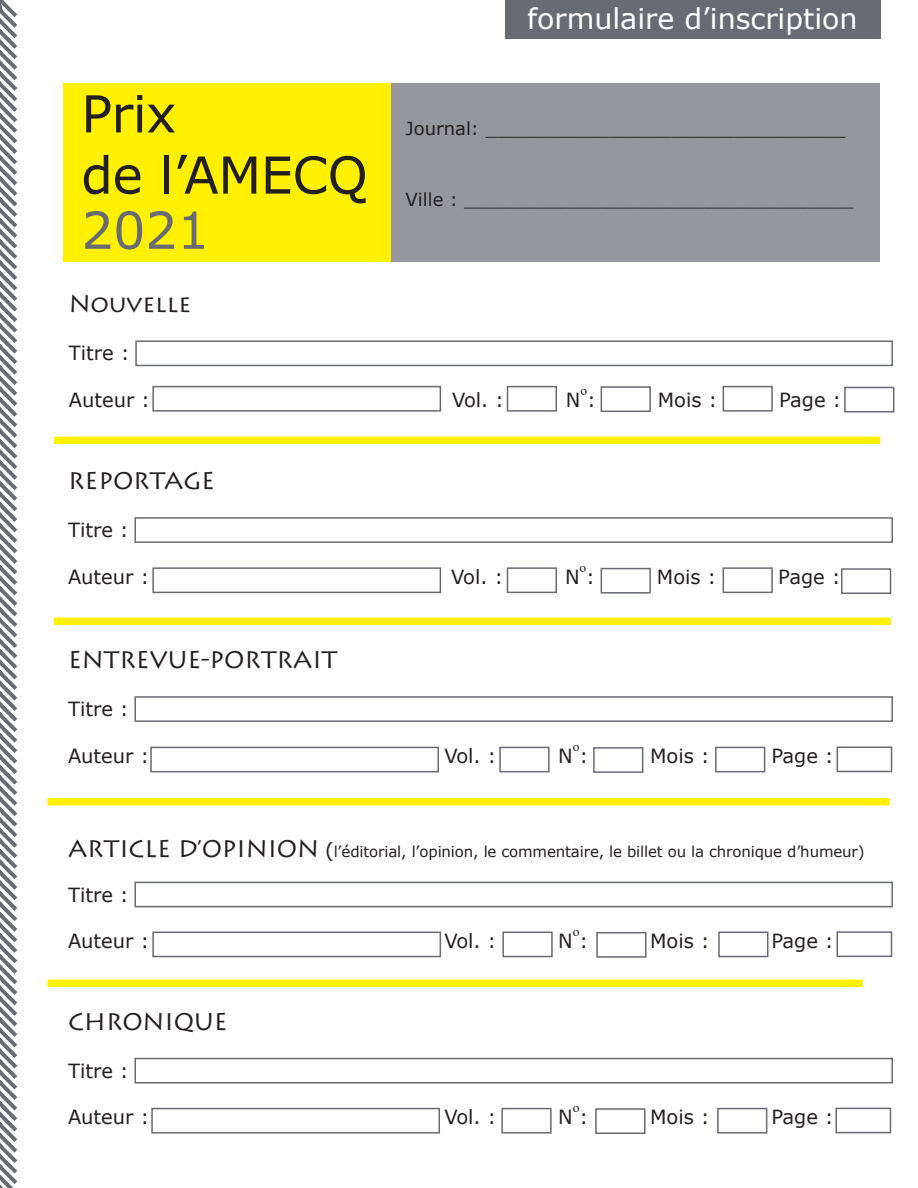
<style>
.page{position:relative;width:918px;height:1188px;background:#fff}
.page>*{position:absolute;margin:0;border:0;box-sizing:border-box;transform-origin:0 0}
.t1{font:51px/61.2px "Verdana";letter-spacing:-.01em;color:#231f20}
.t2{font:51px "Verdana";color:#696b73}
.t3{font:28.5px "Verdana";color:#fff}
.t4{font:24px "Lithos Pro";color:#231f20}
.t5{font:19.5px "Verdana";color:#231f20}
.t6{font:18px "Verdana";color:#231f20}
.t7{font:15px "Verdana";letter-spacing:-.01em;color:#231f20}
.t8{font:13.5px "Times New Roman";color:#231f20}
.s1{font-size:18px}
.s2{font-family:"Lithos Pro";font-size:24px}
.s3{font-size:19.5px}
</style>
<div class="page">
<svg style="left:0;top:0;width:18px;height:1188px"></svg>
<div style="left:64px;top:83px;width:327px;height:178px;background:#fff101"></div>
<div style="left:505px;top:0;width:375px;height:38px;background:#696b73"></div>
<div style="left:135px;top:340px;width:758px;height:26px;border:2px solid #696b73"></div>
<div style="left:152px;top:386px;width:289px;height:26px;border:2px solid #696b73"></div>
<div style="left:507px;top:386px;width:50px;height:26px;border:2px solid #696b73"></div>
<div style="left:391px;top:83px;width:489px;height:178px;background:#96979d"></div>
<div style="left:135px;top:517px;width:758px;height:26px;border:2px solid #696b73"></div>
<div style="left:54px;top:437px;width:826px;height:7px;background:#fff101"></div>
<div style="left:54px;top:618px;width:837px;height:7px;background:#fff101"></div>
<div style="left:135px;top:696px;width:758px;height:26px;border:2px solid #696b73"></div>
<div style="left:135px;top:882px;width:758px;height:25px;border:2px solid #696b73"></div>
<div style="left:135px;top:1058px;width:758px;height:26px;border:2px solid #696b73"></div>
<div style="left:48px;top:798px;width:842px;height:8px;background:#fff101"></div>
<div style="left:48px;top:979px;width:815px;height:8px;background:#fff101"></div>
<div style="left:601px;top:386px;width:50px;height:26px;border:2px solid #696b73"></div>
<div style="left:723px;top:386px;width:50px;height:26px;border:2px solid #696b73"></div>
<div style="left:844px;top:387px;width:50px;height:25px;border:2px solid #696b73"></div>
<div style="left:152px;top:567px;width:289px;height:26px;border:2px solid #696b73"></div>
<div style="left:507px;top:567px;width:50px;height:26px;border:2px solid #696b73"></div>
<div style="left:601px;top:568px;width:50px;height:26px;border:2px solid #696b73"></div>
<div style="left:723px;top:567px;width:50px;height:26px;border:2px solid #696b73"></div>
<div style="left:841px;top:568px;width:50px;height:26px;border:2px solid #696b73"></div>
<div style="left:150px;top:747px;width:289px;height:25px;border:2px solid #696b73"></div>
<div style="left:499px;top:747px;width:51px;height:25px;border:2px solid #696b73"></div>
<div style="left:593px;top:747px;width:50px;height:26px;border:2px solid #696b73"></div>
<div style="left:715px;top:747px;width:50px;height:25px;border:2px solid #696b73"></div>
<div style="left:837px;top:746px;width:55px;height:26px;border:2px solid #696b73"></div>
<div style="left:152px;top:932px;width:289px;height:25px;border:2px solid #696b73"></div>
<div style="left:502px;top:932px;width:51px;height:25px;border:2px solid #696b73"></div>
<div style="left:596px;top:932px;width:51px;height:26px;border:2px solid #696b73"></div>
<div style="left:718px;top:932px;width:50px;height:25px;border:2px solid #696b73"></div>
<div style="left:837px;top:931px;width:55px;height:26px;border:2px solid #696b73"></div>
<div style="left:151px;top:1108px;width:289px;height:26px;border:2px solid #696b73"></div>
<div style="left:501px;top:1108px;width:51px;height:26px;border:2px solid #696b73"></div>
<div style="left:595px;top:1108px;width:50px;height:26px;border:2px solid #696b73"></div>
<div style="left:717px;top:1108px;width:50px;height:26px;border:2px solid #696b73"></div>
<div style="left:835px;top:1108px;width:56px;height:25px;border:2px solid #696b73"></div>
<h1 class="t1" style="left:81px;top:83px;width:288px">Prix<br>de l’AMECQ</h1>
<h1 class="t2" style="left:81px;top:195px;width:130px">2021</h1>
<h2 class="t3" style="left:527px;top:-1px;width:332px">formulaire d’inscription</h2>
<p class="t5" style="left:406px;top:115px;width:442px"><span class="s1">Journal:</span> _____________________________</p>
<p class="t6" style="left:406px;top:187px;width:449px">Ville : __________________________________</p>
<p class="t4" style="left:69px;top:290px;width:124px">Nouvelle</p>
<p class="t5" style="left:69px;top:340px;width:62px">Titre :</p>
<p class="t5" style="left:69px;top:387px;width:83px">Auteur :</p>
<p class="t5" style="left:452px;top:387px;width:53px">Vol. :</p>
<p class="t5" style="left:566px;top:387px;width:32px">N :</p>
<p class="t8" style="left:580px;top:381px;width:8px">o</p>
<p class="t4" style="left:68px;top:467px;width:149px">REPORTAGE</p>
<p class="t5" style="left:68px;top:517px;width:62px">Titre :</p>
<p class="t5" style="left:68px;top:563px;width:83px">Auteur :</p>
<p class="t5" style="left:451px;top:563px;width:53px">Vol. :</p>
<p class="t5" style="left:565px;top:563px;width:32px">N :</p>
<p class="t8" style="left:580px;top:558px;width:8px">o</p>
<p class="t4" style="left:68px;top:646px;width:271px">ENTREVUE-PORTRAIT</p>
<p class="t5" style="left:68px;top:696px;width:62px">Titre :</p>
<p class="t5" style="left:68px;top:742px;width:83px">Auteur :</p>
<p class="t5" style="left:444px;top:742px;width:53px">Vol. :</p>
<p class="t5" style="left:558px;top:742px;width:32px">N :</p>
<p class="t8" style="left:573px;top:737px;width:8px">o</p>
<p class="t5" style="left:658px;top:387px;width:61px">Mois :</p>
<p class="t5" style="left:779px;top:387px;width:64px">Page :</p>
<p class="t5" style="left:657px;top:563px;width:61px">Mois :</p>
<p class="t5" style="left:778px;top:563px;width:64px">Page :</p>
<p class="t5" style="left:650px;top:742px;width:61px">Mois :</p>
<p class="t5" style="left:771px;top:742px;width:64px">Page :</p>
<p class="t7" style="left:68px;top:842px;width:798px"><span class="s2">ARTICLE D’OPINION</span> <span class="s3">(</span>l’éditorial, l’opinion, le commentaire, le billet ou la chronique d’humeur)</p>
<p class="t5" style="left:68px;top:881px;width:62px">Titre :</p>
<p class="t5" style="left:68px;top:928px;width:83px">Auteur :</p>
<p class="t5" style="left:444px;top:928px;width:53px">Vol. :</p>
<p class="t5" style="left:558px;top:928px;width:32px">N :</p>
<p class="t8" style="left:573px;top:922px;width:8px">o</p>
<p class="t5" style="left:650px;top:928px;width:61px">Mois :</p>
<p class="t5" style="left:771px;top:928px;width:64px">Page :</p>
<p class="t4" style="left:68px;top:1008px;width:161px">CHRONIQUE</p>
<p class="t5" style="left:68px;top:1057px;width:62px">Titre :</p>
<p class="t5" style="left:68px;top:1104px;width:83px">Auteur :</p>
<p class="t5" style="left:444px;top:1104px;width:53px">Vol. :</p>
<p class="t5" style="left:558px;top:1104px;width:32px">N :</p>
<p class="t8" style="left:573px;top:1098px;width:8px">o</p>
<p class="t5" style="left:650px;top:1104px;width:61px">Mois :</p>
<p class="t5" style="left:771px;top:1104px;width:64px">Page :</p>
</div>
